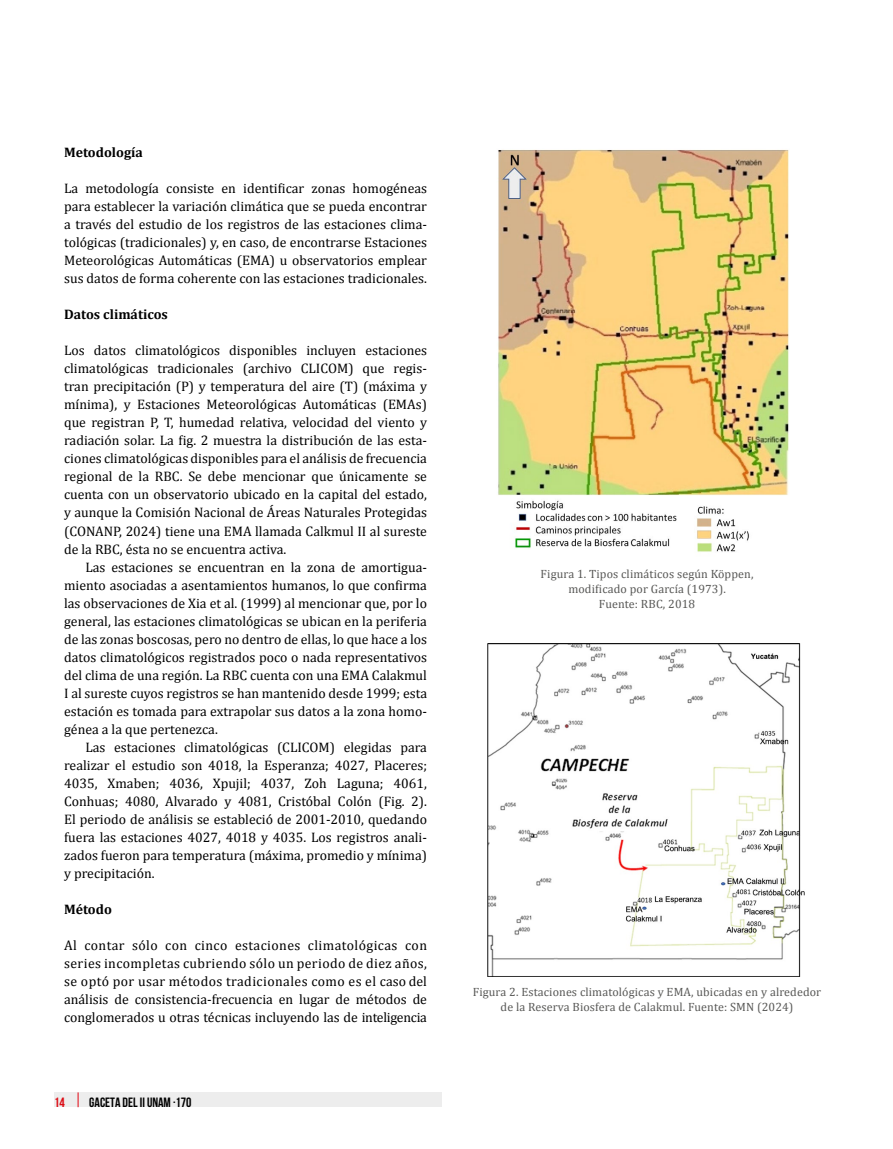
<style>
.page{position:relative;width:893px;height:1149px;background:#fff}
.page>*{position:absolute;margin:0;border:0;box-sizing:border-box;transform-origin:0 0}
.t1{font:13.8px/18px "Cambria";color:#000;text-align:justify}
.t2{font:700 13.8px "Cambria";color:#000}
.t3{font:700 13.5px "Bebas Neue";color:#000}
.t4{font:700 13.5px "Bebas Neue";color:#dc0c15}
.t5{font:12px/15px "Cambria";letter-spacing:.01em;color:#585856;text-align:center}
</style>
<div class="page">
<div style="left:54px;top:1092px;width:388px;height:14px;background:#ededed"></div>
<img style="left:488px;top:643px;width:317px;height:333px">
<img style="left:498px;top:149px;width:291px;height:403px">
<p class="t2" style="left:64px;top:143px;width:80px">Metodología</p>
<p class="t1" style="left:64px;top:179px;width:364px">La metodología consiste en identificar zonas homogéneas para establecer la variación climática que se pueda encontrar a través del estudio de los registros de las estaciones clima&shy;tológicas (tradicionales) y, en caso, de encontrarse Estaciones Meteorológicas Automáticas (EMA) u observatorios emplear sus datos de forma coherente con las estaciones tradicionales.</p>
<p class="t2" style="left:64px;top:305px;width:105px">Datos climáticos</p>
<p class="t1" style="left:64px;top:341px;width:364px">Los datos climatológicos disponibles incluyen estaciones climatológicas tradicionales (archivo CLICOM) que regis&shy;tran precipitación (P) y temperatura del aire (T) (máxima y mínima), y Estaciones Meteorológicas Automáticas (EMAs) que registran P, T, humedad relativa, velocidad del viento y radiación solar. La fig. 2 muestra la distribución de las esta&shy;ciones climatológicas disponibles para el análisis de frecuencia regional de la RBC. Se debe mencionar que únicamente se cuenta con un observatorio ubicado en la capital del estado, y aunque la Comisión Nacional de Áreas Naturales Protegidas (CONANP, 2024) tiene una EMA llamada Calkmul II al sureste de la RBC, ésta no se encuentra activa.</p>
<p class="t1" style="left:64px;top:557px;width:364px;text-indent:21px">Las estaciones se encuentran en la zona de amortigua&shy;miento asociadas a asentamientos humanos, lo que confirma las observaciones de Xia et al. (1999) al mencionar que, por lo general, las estaciones climatológicas se ubican en la periferia de las zonas boscosas, pero no dentro de ellas, lo que hace a los datos climatológicos registrados poco o nada representativos del clima de una región. La RBC cuenta con una EMA Calakmul I al sureste cuyos registros se han mantenido desde 1999; esta estación es tomada para extrapolar sus datos a la zona homo&shy;génea a la que pertenezca.</p>
<p class="t1" style="left:64px;top:737px;width:364px;text-indent:21px">Las estaciones climatológicas (CLICOM) elegidas para realizar el estudio son 4018, la Esperanza; 4027, Placeres; 4035, Xmaben; 4036, Xpujil; 4037, Zoh Laguna; 4061, Conhuas; 4080, Alvarado y 4081, Cristóbal Colón (Fig. 2).<br>El periodo de análisis se estableció de 2001-2010, quedando fuera las estaciones 4027, 4018 y 4035. Los registros anali&shy;zados fueron para temperatura (máxima, promedio y mínima) y precipitación.</p>
<p class="t2" style="left:64px;top:899px;width:49px">Método</p>
<p class="t1" style="left:64px;top:935px;width:364px">Al contar sólo con cinco estaciones climatológicas con series incompletas cubriendo sólo un periodo de diez años, se optó por usar métodos tradicionales como es el caso del análisis de consistencia-frecuencia en lugar de métodos de conglomerados u otras técnicas incluyendo las de inteligencia</p>
<p class="t4" style="left:54px;top:1094px;width:12px">14</p>
<p class="t3" style="left:89px;top:1094px;width:104px">GACETA DEL II UNAM ·170</p>
<p class="t5" style="left:541px;top:566px;width:214px">Figura 1. Tipos climáticos según Köppen, modificado por García (1973).<br>Fuente: RBC, 2018</p>
<p class="t5" style="left:473px;top:983px;width:350px">Figura 2. Estaciones climatológicas y EMA, ubicadas en y alrededor de la Reserva Biosfera de Calakmul. Fuente: SMN (2024)</p>
</div>
